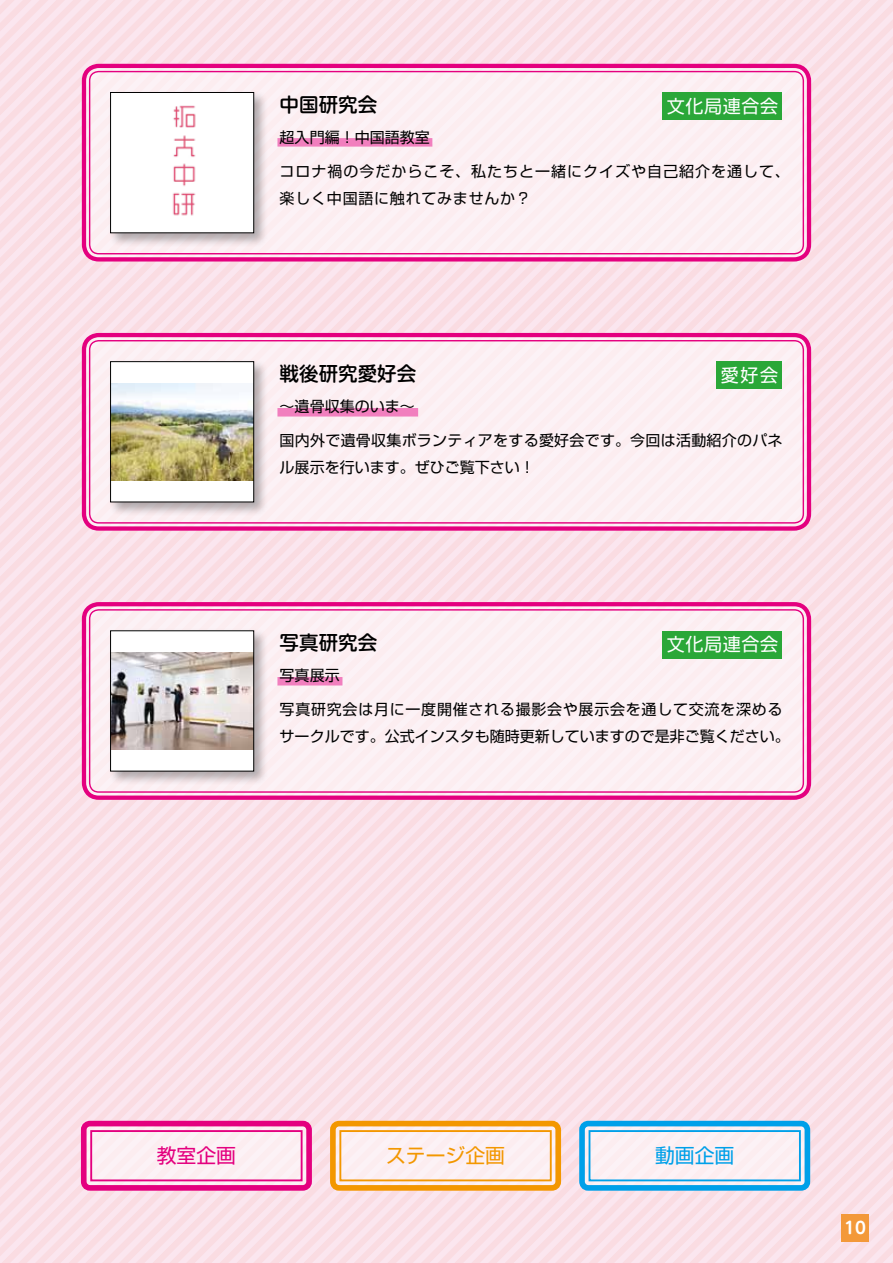
<style>
.page{position:relative;width:893px;height:1263px;background:#fadfe6}
.page>*{position:absolute;margin:0;border:0;box-sizing:border-box;transform-origin:0 0}
.t1{font:19.8px "Shin Go Pro";color:#f39700}
.t2{font:19.8px "Shin Go Pro";color:#e4007f}
.t3{font:19.8px "Shin Go Pro";color:#00a0e9}
.t4{font:500 19.5px "Shin M Go Pro";color:#000}
.t5{font:18px "Shin Go Pro";letter-spacing:.04em;color:#fff}
.t6{font:700 16.5px "UD Shin M Go Pro De";color:#fff}
.t7{font:15px/26.5px "Shin Go Pro";letter-spacing:.015em;color:#000}
.t8{font:15px/26.5px "Shin Go Pro";letter-spacing:.05em;color:#000}
.t9{font:15px/26.5px "Shin Go Pro";letter-spacing:.065em;color:#000}
</style>
<div class="page">
<div style="left:841px;top:1214px;width:28px;height:28px;background:#f39939"></div>
<div style="left:86px;top:337px;width:721px;height:189px;background:#fceef1;border-radius:13px"></div>
<div style="left:82px;top:333px;width:729px;height:198px;border:4px solid #e4007f;border-radius:15px"></div>
<div style="left:89px;top:340px;width:715px;height:184px;border:1px solid #e4007f;border-radius:9px"></div>
<div style="left:108px;top:359px;width:160px;height:158px;background:#000;opacity:.3"></div>
<div style="left:111px;top:362px;width:143px;height:140px;background:#fff"></div>
<img style="left:112px;top:383px;width:140px;height:97px">
<div style="left:110px;top:361px;width:144px;height:141px;border:1px solid #000"></div>
<div style="left:716px;top:362px;width:66px;height:27px;background:#2aa738"></div>
<div style="left:86px;top:68px;width:721px;height:189px;background:#fceef1;border-radius:13px"></div>
<div style="left:82px;top:64px;width:729px;height:197px;border:4px solid #e4007f;border-radius:15px"></div>
<div style="left:89px;top:71px;width:715px;height:183px;border:1px solid #e4007f;border-radius:9px"></div>
<div style="left:108px;top:90px;width:160px;height:157px;background:#000;opacity:.3"></div>
<div style="left:112px;top:94px;width:140px;height:137px;background:#fff"></div>
<div style="left:110px;top:92px;width:144px;height:141px;border:1px solid #000"></div>
<div style="left:662px;top:92px;width:120px;height:28px;background:#2aa738"></div>
<div style="left:86px;top:606px;width:721px;height:189px;background:#fceef2;border-radius:13px"></div>
<div style="left:82px;top:602px;width:729px;height:198px;border:4px solid #e4007f;border-radius:15px"></div>
<div style="left:89px;top:609px;width:715px;height:184px;border:1px solid #e4007f;border-radius:9px"></div>
<div style="left:108px;top:628px;width:160px;height:158px;background:#000;opacity:.3"></div>
<div style="left:111px;top:631px;width:143px;height:140px;background:#fff"></div>
<img style="left:112px;top:652px;width:140px;height:97px">
<div style="left:110px;top:630px;width:144px;height:141px;border:1px solid #000"></div>
<div style="left:662px;top:631px;width:120px;height:27px;background:#2aa738"></div>
<div style="left:87px;top:1126px;width:219px;height:59px;background:#fceff2;border-radius:3px"></div>
<div style="left:81px;top:1121px;width:231px;height:70px;border:6px solid #e4007f;border-radius:6px"></div>
<svg style="left:90px;top:1130px;width:213px;height:52px"></svg>
<div style="left:336px;top:1126px;width:219px;height:59px;background:#fceff2;border-radius:3px"></div>
<div style="left:330px;top:1121px;width:231px;height:70px;border:6px solid #f39700;border-radius:6px"></div>
<svg style="left:339px;top:1130px;width:213px;height:52px"></svg>
<div style="left:585px;top:1126px;width:220px;height:59px;background:#fceff2;border-radius:3px"></div>
<div style="left:579px;top:1121px;width:231px;height:70px;border:6px solid #00a0e9;border-radius:6px"></div>
<svg style="left:588px;top:1130px;width:213px;height:52px"></svg>
<h2 class="t4" style="left:280px;top:88px;width:99px">中国研究会</h2>
<p class="t5" style="left:667px;top:92px;width:113px">文化局連合会</p>
<p class="t7" style="left:280px;top:122px;width:151px">超入門編！中国語教室</p>
<p class="t9" style="left:280px;top:156px;width:512px">コロナ禍の今だからこそ、私たちと一緒にクイズや自己紹介を通して、楽しく中国語に触れてみませんか？</p>
<h2 class="t4" style="left:280px;top:357px;width:138px">戦後研究愛好会</h2>
<p class="t5" style="left:721px;top:361px;width:59px">愛好会</p>
<p class="t7" style="left:280px;top:391px;width:136px">～遺骨収集のいま～</p>
<p class="t7" style="left:280px;top:425px;width:504px">国内外で遺骨収集ボランティアをする愛好会です。今回は活動紹介のパネル展示を行います。ぜひご覧下さい！</p>
<h2 class="t4" style="left:280px;top:627px;width:99px">写真研究会</h2>
<p class="t5" style="left:667px;top:630px;width:113px">文化局連合会</p>
<p class="t7" style="left:280px;top:660px;width:61px">写真展示</p>
<p class="t8" style="left:280px;top:694px;width:511px">写真研究会は月に一度開催される撮影会や展示会を通して交流を深めるサークルです。公式インスタも随時更新していますので是非ご覧ください。</p>
<h1 class="t2" style="left:157px;top:1139px;width:81px">教室企画</h1>
<h1 class="t1" style="left:386px;top:1139px;width:120px">ステージ企画</h1>
<h1 class="t3" style="left:655px;top:1139px;width:81px">動画企画</h1>
<p class="t6" style="left:844px;top:1214px;width:23px">10</p>
</div>
